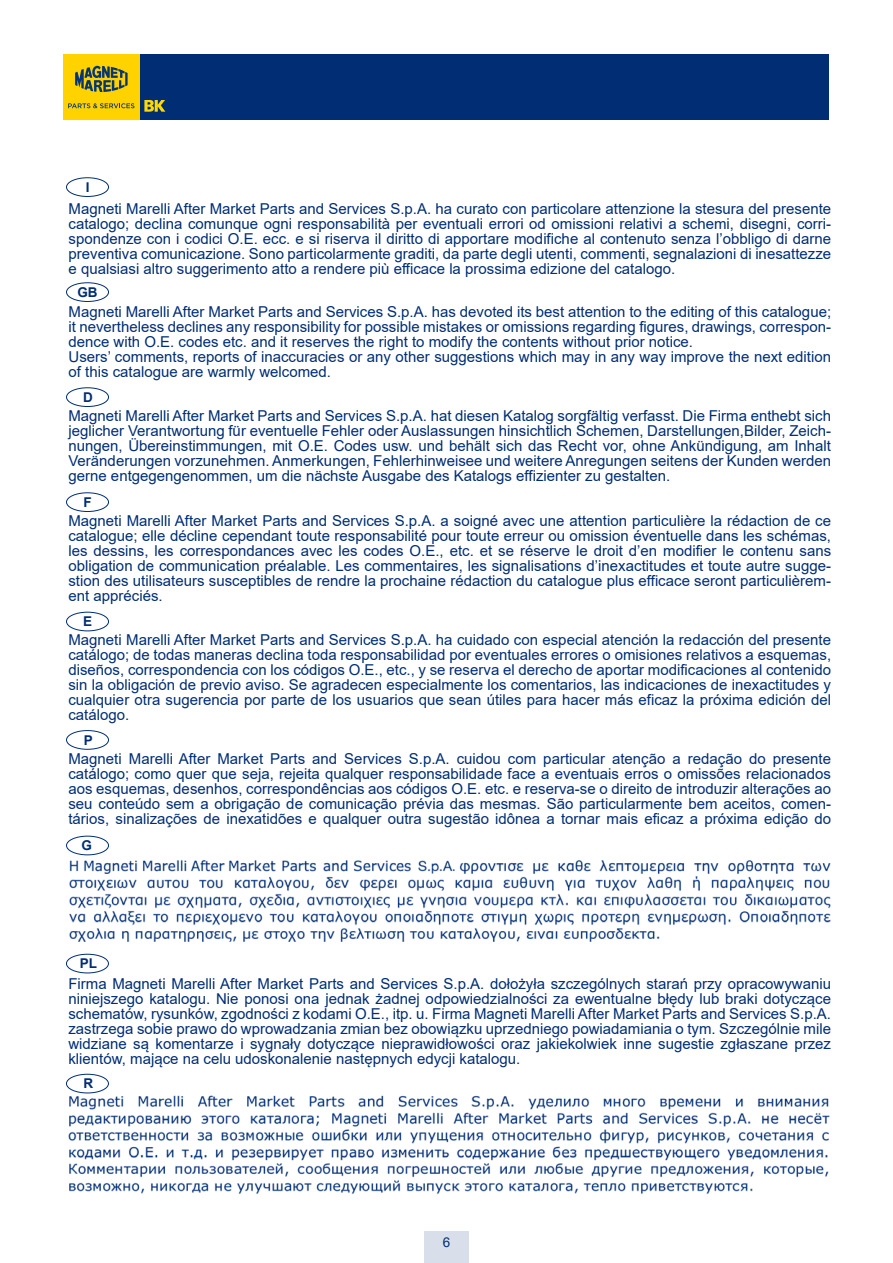
<style>
.page{position:relative;width:893px;height:1263px;background:#fff}
.page>*{position:absolute;margin:0;border:0;box-sizing:border-box;transform-origin:0 0}
.t1{font:15px/15px "Arial";color:#002d74;text-align:justify}
.t2{font:700 13.5px "Arial";color:#002d74}
.t3{font:13.5px "Arial";color:#002d74}
</style>
<div class="page">
<img style="left:69px;top:860px;width:762px;height:82px">
<img style="left:68px;top:1092px;width:762px;height:102px">
<div style="left:66px;top:177px;width:43px;height:20px;border:1px solid #002d74;border-radius:50%"></div>
<div style="left:66px;top:492px;width:43px;height:20px;border:1px solid #002d74;border-radius:50%"></div>
<div style="left:66px;top:387px;width:43px;height:20px;border:1px solid #002d74;border-radius:50%"></div>
<div style="left:66px;top:282px;width:43px;height:20px;border:1px solid #002d74;border-radius:50%"></div>
<div style="left:66px;top:612px;width:43px;height:19px;border:1px solid #002d74;border-radius:50%"></div>
<div style="left:66px;top:730px;width:43px;height:20px;border:1px solid #002d74;border-radius:50%"></div>
<div style="left:66px;top:836px;width:43px;height:19px;border:1px solid #002d74;border-radius:50%"></div>
<div style="left:66px;top:954px;width:43px;height:19px;border:1px solid #002d74;border-radius:50%"></div>
<div style="left:66px;top:1074px;width:43px;height:19px;border:1px solid #002d74;border-radius:50%"></div>
<div style="left:64px;top:54px;width:765px;height:66px;background:#002d74"></div>
<div style="left:63px;top:54px;width:76px;height:66px;background:#ffd200"></div>
<svg style="left:68px;top:65px;width:97px;height:47px"></svg>
<div style="left:424px;top:1231px;width:45px;height:32px;background:#d9dfea"></div>
<p class="t2" style="left:86px;top:178px;width:5px">I</p>
<p class="t1" style="left:69px;top:202px;width:764px">Magneti Marelli After Market Parts and Services S.p.A. ha curato con particolare attenzione la stesura del presente catalogo; declina comunque ogni responsabilità per eventuali errori od omissioni relativi a schemi, disegni, corri&shy;spondenze con i codici O.E. ecc. e si riserva il diritto di apportare modifiche al contenuto senza l’obbligo di darne preventiva comunicazione. Sono particolarmente graditi, da parte degli utenti, commenti, segnalazioni di inesattezze e qualsiasi altro suggerimento atto a rendere più efficace la prossima edizione del catalogo.</p>
<p class="t1" style="left:69px;top:304px;width:764px;text-align:left">Magneti Marelli After Market Parts and Services S.p.A. has devoted its best attention to the editing of this catalogue; it nevertheless declines any responsibility for possible mistakes or omissions regarding figures, drawings, correspon&shy;dence with O.E. codes etc. and it reserves the right to modify the contents without prior notice.<br>Users’ comments, reports of inaccuracies or any other suggestions which may in any way improve the next edition of this catalogue are warmly welcomed.</p>
<p class="t1" style="left:68px;top:409px;width:764px">Magneti Marelli After Market Parts and Services S.p.A. hat diesen Katalog sorgfältig verfasst. Die Firma enthebt sich jeglicher Verantwortung für eventuelle Fehler oder Auslassungen hinsichtlich Schemen, Darstellungen,Bilder, Zeich&shy;nungen, Übereinstimmungen, mit O.E. Codes usw. und behält sich das Recht vor, ohne Ankündigung, am Inhalt Veränderungen vorzunehmen. Anmerkungen, Fehlerhinweisee und weitere Anregungen seitens der Kunden werden gerne entgegengenommen, um die nächste Ausgabe des Katalogs effizienter zu gestalten.</p>
<p class="t1" style="left:68px;top:513px;width:764px">Magneti Marelli After Market Parts and Services S.p.A. a soigné avec une attention particulière la rédaction de ce catalogue; elle décline cependant toute responsabilité pour toute erreur ou omission éventuelle dans les schémas, les dessins, les correspondances avec les codes O.E., etc. et se réserve le droit d’en modifier le contenu sans obligation de communication préalable. Les commentaires, les signalisations d’inexactitudes et toute autre sugge&shy;stion des utilisateurs susceptibles de rendre la prochaine rédaction du catalogue plus efficace seront particulièrem&shy;ent appréciés.</p>
<p class="t1" style="left:68px;top:632px;width:764px">Magneti Marelli After Market Parts and Services S.p.A. ha cuidado con especial atención la redacción del presente catálogo; de todas maneras declina toda responsabilidad por eventuales errores o omisiones relativos a esquemas, diseños, correspondencia con los códigos O.E., etc., y se reserva el derecho de aportar modificaciones al contenido sin la obligación de previo aviso. Se agradecen especialmente los comentarios, las indicaciones de inexactitudes y cualquier otra sugerencia por parte de los usuarios que sean útiles para hacer más eficaz la próxima edición del catálogo.</p>
<p class="t1" style="left:68px;top:752px;width:764px">Magneti Marelli After Market Parts and Services S.p.A. cuidou com particular atenção a redação do presente catálogo; como quer que seja, rejeita qualquer responsabilidade face a eventuais erros o omissões relacionados aos esquemas, desenhos, correspondências aos códigos O.E. etc. e reserva-se o direito de introduzir alterações ao seu conteúdo sem a obrigação de comunicação prévia das mesmas. São particularmente bem aceitos, comen&shy;tários, sinalizações de inexatidões e qualquer outra sugestão idônea a tornar mais eficaz a próxima edição do</p>
<p class="t2" style="left:77px;top:283px;width:22px">GB</p>
<p class="t2" style="left:83px;top:387px;width:11px">D</p>
<p class="t2" style="left:84px;top:492px;width:10px">F</p>
<p class="t2" style="left:83px;top:612px;width:11px">E</p>
<p class="t2" style="left:84px;top:730px;width:11px">P</p>
<p class="t2" style="left:82px;top:836px;width:12px">G</p>
<p class="t2" style="left:80px;top:954px;width:19px">PL</p>
<p class="t1" style="left:68px;top:976px;width:764px">Firma Magneti Marelli After Market Parts and Services S.p.A. dołożyła szczególnych starań przy opracowywaniu niniejszego katalogu. Nie ponosi ona jednak żadnej odpowiedzialności za ewentualne błędy lub braki dotyczące schematów, rysunków, zgodności z kodami O.E., itp. u. Firma Magneti Marelli After Market Parts and Services S.p.A. zastrzega sobie prawo do wprowadzania zmian bez obowiązku uprzedniego powiadamiania o tym. Szczególnie mile widziane są komentarze i sygnały dotyczące nieprawidłowości oraz jakiekolwiek inne sugestie zgłaszane przez klientów, mające na celu udoskonalenie następnych edycji katalogu.</p>
<p class="t2" style="left:84px;top:1074px;width:11px">R</p>
<p class="t3" style="left:443px;top:1232px;width:9px">6</p>
</div>
